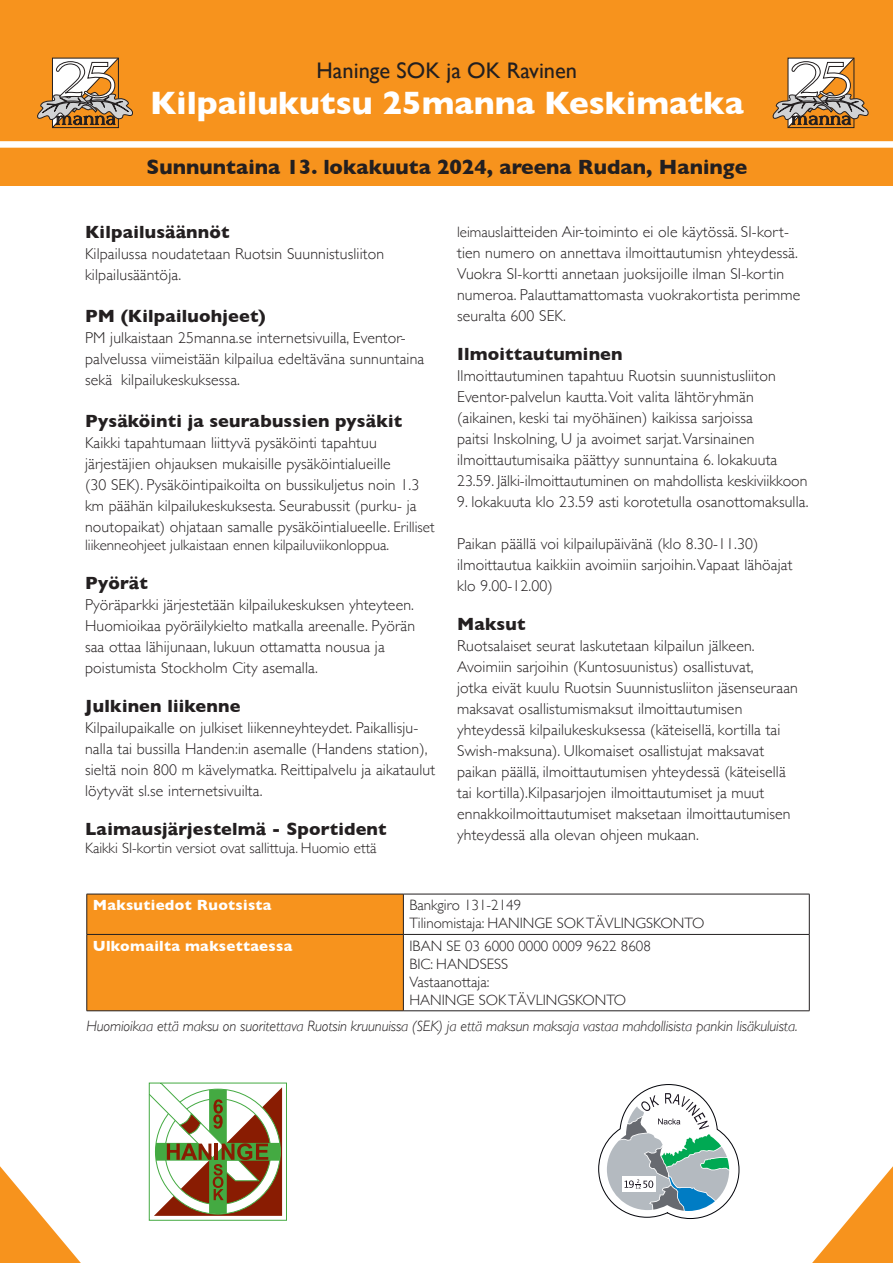
<style>
.page{position:relative;width:893px;height:1263px;background:#fff}
.page>*{position:absolute;margin:0;border:0;box-sizing:border-box;transform-origin:0 0}
.t1{font:700 33px "Gill Sans";color:#fff}
.t2{font:22.5px "Gill Sans";color:#231f20}
.t3{font:700 21px "Gill Sans";color:#231f20}
.t4{font:700 18px "Gill Sans";letter-spacing:.01em;color:#231f20}
.t5{font:300 15.75px/21px "Gill Sans";letter-spacing:.01em;color:#231f20}
.t6{font:300 15px "Gill Sans";color:#231f20}
.t7{font:italic 300 15px "Gill Sans";letter-spacing:-.01em;color:#231f20}
.t8{font:700 15px "Gill Sans";letter-spacing:.02em;color:#fff}
.s1{font-size:15px}
</style>
<div class="page">
<svg style="left:598px;top:1084px;width:141px;height:135px"></svg>
<svg style="left:149px;top:1082px;width:138px;height:138px"></svg>
<svg style="left:0;top:1166px;width:81px;height:97px"></svg>
<svg style="left:812px;top:1166px;width:81px;height:97px"></svg>
<div style="left:0;top:0;width:893px;height:144px;background:#f7931d"></div>
<div style="left:0;top:146px;width:893px;height:40px;background:#f7931d"></div>
<svg style="left:773px;top:58px;width:95px;height:70px"></svg>
<svg style="left:37px;top:58px;width:96px;height:70px"></svg>
<div style="left:0;top:141px;width:893px;height:6px;background:#fff"></div>
<div style="left:88px;top:895px;width:315px;height:115px;background:#f7931d"></div>
<hr style="left:87px;top:894px;width:316px;height:1px;background:#231f20">
<hr style="left:87px;top:894px;width:1px;height:40px;background:#231f20">
<hr style="left:403px;top:894px;width:406px;height:1px;background:#231f20">
<hr style="left:403px;top:894px;width:1px;height:40px;background:#231f20">
<hr style="left:809px;top:894px;width:1px;height:40px;background:#231f20">
<hr style="left:87px;top:934px;width:316px;height:1px;background:#231f20">
<hr style="left:87px;top:935px;width:1px;height:75px;background:#231f20">
<hr style="left:403px;top:934px;width:406px;height:1px;background:#231f20">
<hr style="left:403px;top:935px;width:1px;height:75px;background:#231f20">
<hr style="left:809px;top:935px;width:1px;height:75px;background:#231f20">
<hr style="left:87px;top:1010px;width:316px;height:1px;background:#231f20">
<hr style="left:403px;top:1010px;width:406px;height:1px;background:#231f20">
<p class="t2" style="left:317px;top:57px;width:262px">Haninge SOK ja OK Ravinen</p>
<p class="t1" style="left:150px;top:77px;width:595px">Kilpailukutsu 25manna Keskimatka</p>
<p class="t3" style="left:147px;top:151px;width:602px">Sunnuntaina 13. lokakuuta 2024, areena Rudan, Haninge</p>
<p class="t4" style="left:85px;top:217px;width:146px">Kilpailusäännöt</p>
<p class="t5" style="left:85px;top:242px;width:301px">Kilpailussa noudatetaan Ruotsin Suunnistusliiton kilpailusääntöja.</p>
<p class="t4" style="left:85px;top:301px;width:182px">PM (Kilpailuohjeet)</p>
<p class="t5" style="left:85px;top:326px;width:341px">PM julkaistaan 25manna.se internetsivuilla, Eventor&shy;palvelussa viimeistään kilpailua edeltäväna sunnuntaina sekä kilpailukeskuksessa.</p>
<p class="t4" style="left:85px;top:406px;width:319px">Pysäköinti ja seurabussien pysäkit</p>
<p class="t5" style="left:85px;top:431px;width:351px">Kaikki tapahtumaan liittyvä pysäköinti tapahtuu järjestäjien ohjauksen mukaisille pysäköintialueille<br>(30 SEK). Pysäköintipaikoilta on bussikuljetus noin 1.3 km päähän kilpailukeskuksesta. Seurabussit (purku- ja noutopaikat) ohjataan samalle pysäköintialueelle. <span class="s1">Erilliset</span></p>
<p class="t6" style="left:85px;top:533px;width:306px">liikenneohjeet julkaistaan ennen kilpailuviikonloppua.</p>
<p class="t4" style="left:85px;top:568px;width:64px">Pyörät</p>
<p class="t5" style="left:85px;top:593px;width:332px">Pyöräparkki järjestetään kilpailukeskuksen yhteyteen.<br>Huomioikaa pyöräilykielto matkalla areenalle. Pyörän saa ottaa lähijunaan, lukuun ottamatta nousua ja poistumista Stockholm City asemalla.</p>
<p class="t4" style="left:85px;top:691px;width:157px">Julkinen liikenne</p>
<p class="t5" style="left:85px;top:716px;width:352px">Kilpailupaikalle on julkiset liikenneyhteydet. Paikallisju&shy;nalla tai bussilla Handen:in asemalle (Handens station), sieltä noin 800 m kävelymatka. Reittipalvelu ja aikataulut löytyvät sl.se internetsivuilta.</p>
<p class="t4" style="left:85px;top:814px;width:303px">Laimausjärjestelmä - Sportident</p>
<p class="t6" style="left:85px;top:836px;width:293px">Kaikki SI-kortin versiot ovat sallittuja. Huomio että</p>
<p class="t5" style="left:457px;top:220px;width:345px"><span class="s1">leimaus</span>laitteiden Air-toiminto ei ole käytössä. SI-kort&shy;tien numero on annettava ilmoittautumisn yhteydessä.<br>Vuokra SI-kortti annetaan juoksijoille ilman SI-kortin numeroa. Palauttamattomasta vuokrakortista perimme seuralta 600 SEK.</p>
<p class="t4" style="left:457px;top:339px;width:167px">Ilmoittautuminen</p>
<p class="t5" style="left:457px;top:364px;width:352px">Ilmoittautuminen tapahtuu Ruotsin suunnistusliiton Eventor-palvelun kautta. Voit valita lähtöryhmän (aikainen, keski tai myöhäinen) kaikissa sarjoissa<br>paitsi Inskolning, U ja avoimet sarjat. Varsinainen ilmoittautumisaika päättyy sunnuntaina 6. lokakuuta 23.59. Jälki-ilmoittautuminen on mahdollista keskiviikkoon</p>
<p class="t5" style="left:457px;top:490px;width:353px">9. lokakuuta klo 23.59 asti korotetulla osanottomaksulla.</p>
<p class="t5" style="left:457px;top:532px;width:337px">Paikan päällä voi kilpailupäivänä (klo 8.30-11.30) ilmoittautua kaikkiin avoimiin sarjoihin. Vapaat lähöajat klo 9.00-12.00)</p>
<p class="t4" style="left:457px;top:609px;width:70px">Maksut</p>
<p class="t5" style="left:457px;top:634px;width:342px">Ruotsalaiset seurat laskutetaan kilpailun jälkeen.<br>Avoimiin sarjoihin (Kuntosuunistus) osallistuvat,<br>jotka eivät kuulu Ruotsin Suunnistusliiton jäsenseuraan maksavat osallistumismaksut ilmoittautumisen yhteydessä kilpailukeskuksessa (käteisellä, kortilla tai Swish-maksuna). Ulkomaiset osallistujat maksavat paikan päällä, ilmoittautumisen yhteydessä (käteisellä tai kortilla).Kilpasarjojen ilmoittautumiset ja muut ennakkoilmoittautumiset maksetaan ilmoittautumisen yhteydessä alla olevan ohjeen mukaan.</p>
<p class="t8" style="left:93px;top:893px;width:180px">Maksutiedot Ruotsista</p>
<p class="t6" style="left:409px;top:894px;width:113px">Bankgiro 131-2149</p>
<p class="t6" style="left:409px;top:912px;width:296px">Tilinomistaja: HANINGE SOK TÄVLINGSKONTO</p>
<p class="t8" style="left:93px;top:934px;width:201px">Ulkomailta maksettaessa</p>
<p class="t6" style="left:409px;top:934px;width:243px">IBAN SE 03 6000 0000 0009 9622 8608</p>
<p class="t6" style="left:409px;top:952px;width:100px">BIC: HANDSESS</p>
<p class="t6" style="left:409px;top:970px;width:82px">Vastaanottaja:</p>
<p class="t6" style="left:409px;top:988px;width:218px">HANINGE SOK TÄVLINGSKONTO</p>
<p class="t7" style="left:87px;top:1017px;width:712px">Huomioikaa että maksu on suoritettava Ruotsin kruunuissa (SEK) ja että maksun maksaja vastaa mahdollisista pankin lisäkuluista.</p>
</div>
